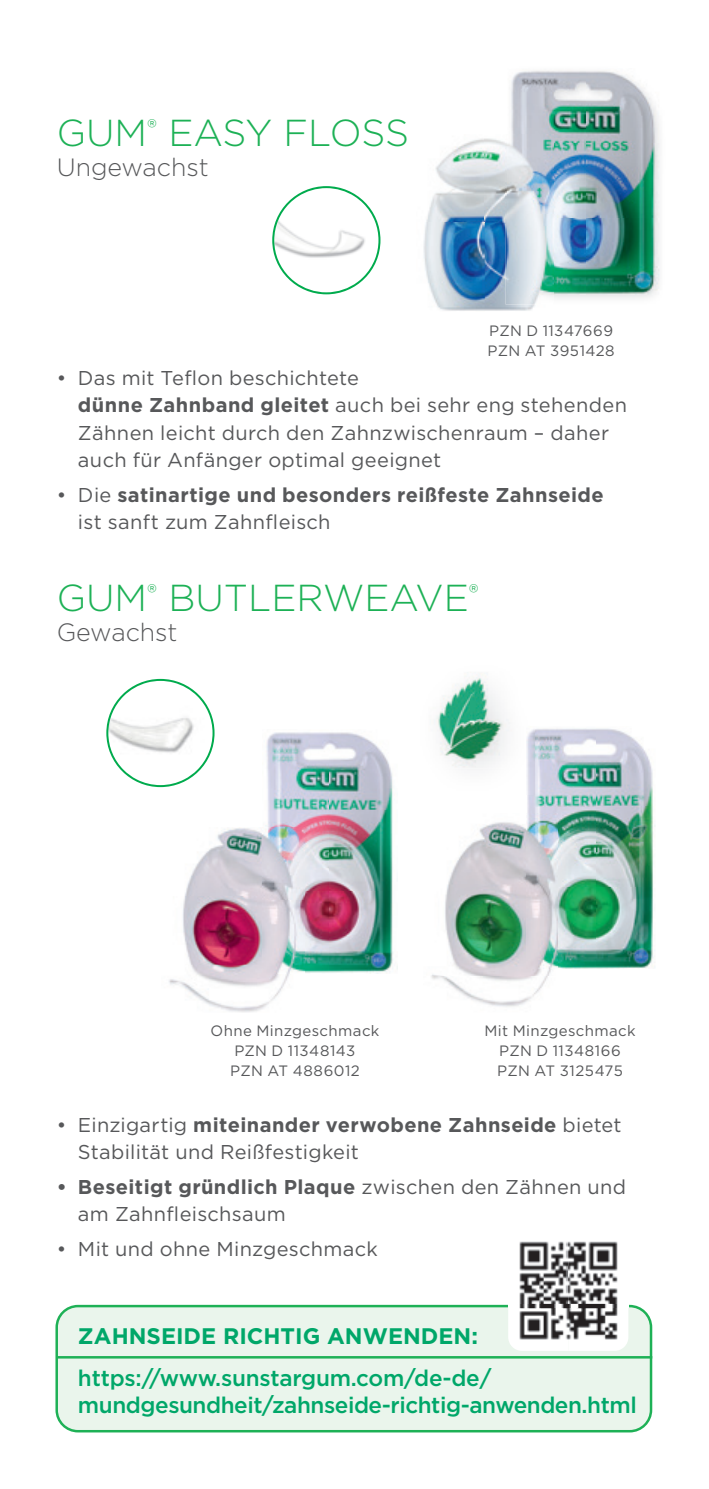
<style>
.page{position:relative;width:709px;height:1489px;background:#fff}
.page>*{position:absolute;margin:0;border:0;box-sizing:border-box;transform-origin:0 0}
.t1{font:300 37.5px "Gotham";color:#1db156}
.t2{font:300 25px "Gotham";color:#57585a}
.t3{font:500 22.5px/27.5px "Gotham";letter-spacing:-.02em;color:#00a769}
.t4{font:700 22.5px "Gotham";color:#00a769}
.t5{font:20px/27.5px "Gotham";letter-spacing:.015em;color:#57585a}
.t6{font:700 20px/27.5px "Gotham";letter-spacing:.02em;color:#57585a}
.t7{font:15px/20px "Gotham";letter-spacing:.025em;color:#57585a;text-align:center}
.s1{font-weight:700}
.s2{font-weight:400}
</style>
<div class="page">
<svg style="left:272px;top:186px;width:108px;height:108px"></svg>
<svg style="left:106px;top:679px;width:108px;height:108px"></svg>
<img style="left:434px;top:673px;width:76px;height:95px">
<img style="left:470px;top:688px;width:5px;height:54px">
<img style="left:527px;top:728px;width:128px;height:159px">
<img style="left:557px;top:887px;width:97px;height:81px">
<img style="left:527px;top:728px;width:7px;height:66px">
<img style="left:446px;top:822px;width:81px;height:72px">
<img style="left:431px;top:894px;width:121px;height:113px">
<img style="left:527px;top:813px;width:30px;height:155px">
<img style="left:508px;top:69px;width:155px;height:75px">
<img style="left:553px;top:144px;width:110px;height:150px">
<img style="left:426px;top:138px;width:79px;height:85px">
<img style="left:423px;top:223px;width:112px;height:88px">
<img style="left:505px;top:139px;width:2px;height:80px">
<img style="left:505px;top:219px;width:48px;height:85px">
<img style="left:507px;top:135px;width:46px;height:159px">
<img style="left:265px;top:732px;width:128px;height:159px">
<img style="left:304px;top:891px;width:89px;height:82px">
<img style="left:183px;top:827px;width:80px;height:137px">
<img style="left:169px;top:964px;width:121px;height:48px">
<img style="left:263px;top:827px;width:41px;height:146px">
<svg style="left:55px;top:1304px;width:597px;height:128px;background:#e0f1e4"></svg>
<hr style="left:57px;top:1355px;width:595px;height:3px;background:#1eb156">
<img style="left:508px;top:1241px;width:120px;height:109px">
<h1 class="t1" style="left:57px;top:109px;width:354px">GUM<sup>®</sup> EASY FLOSS</h1>
<p class="t2" style="left:57px;top:152px;width:153px">Ungewachst</p>
<p class="t7" style="left:487px;top:321px;width:128px;text-align:left">PZN D 11347669<br>PZN AT 3951428</p>
<p class="t5" style="left:78px;top:363px;width:550px;text-indent:-21px">• Das mit Teflon beschichtete<br><span class="s1">dünne Zahnband gleitet</span> auch bei sehr eng stehenden Zähnen leicht durch den Zahnzwischen raum – daher auch für Anfänger optimal geeignet</p>
<p class="t6" style="left:78px;top:481px;width:527px;text-indent:-21px"><span class="s2">• Die</span> satinartige und besonders reißfeste Zahnseide <span class="s2">ist sanft zum Zahnfleisch</span></p>
<h1 class="t1" style="left:57px;top:574px;width:423px">GUM<sup>®</sup> BUTLERWEAVE<sup>®</sup></h1>
<p class="t2" style="left:57px;top:616px;width:122px">Gewachst</p>
<p class="t7" style="left:210px;top:1020px;width:170px">Ohne Minzgeschmack<br>PZN D 11348143<br>PZN AT 4886012</p>
<p class="t7" style="left:484px;top:1020px;width:153px">Mit Minzgeschmack<br>PZN D 11348166<br>PZN AT 3125475</p>
<p class="t5" style="left:78px;top:1110px;width:545px;text-indent:-21px">• Einzigartig <span class="s1">miteinander verwobene Zahnseide</span> bietet<br>Stabilität und Reißfestigkeit</p>
<p class="t5" style="left:78px;top:1172px;width:550px;text-indent:-21px"><span class="s1">• Beseitigt gründlich Plaque</span> zwischen den Zähnen und am Zahn fleischsaum</p>
<p class="t5" style="left:57px;top:1234px;width:323px">• Mit und ohne Minzgeschmack</p>
<p class="t4" style="left:78px;top:1321px;width:401px">ZAHNSEIDE RICHTIG ANWENDEN:</p>
<p class="t3" style="left:78px;top:1363px;width:560px">https://www.sunstargum.com/de-de/ mundgesundheit/zahnseide-richtig-anwenden.html</p>
</div>
